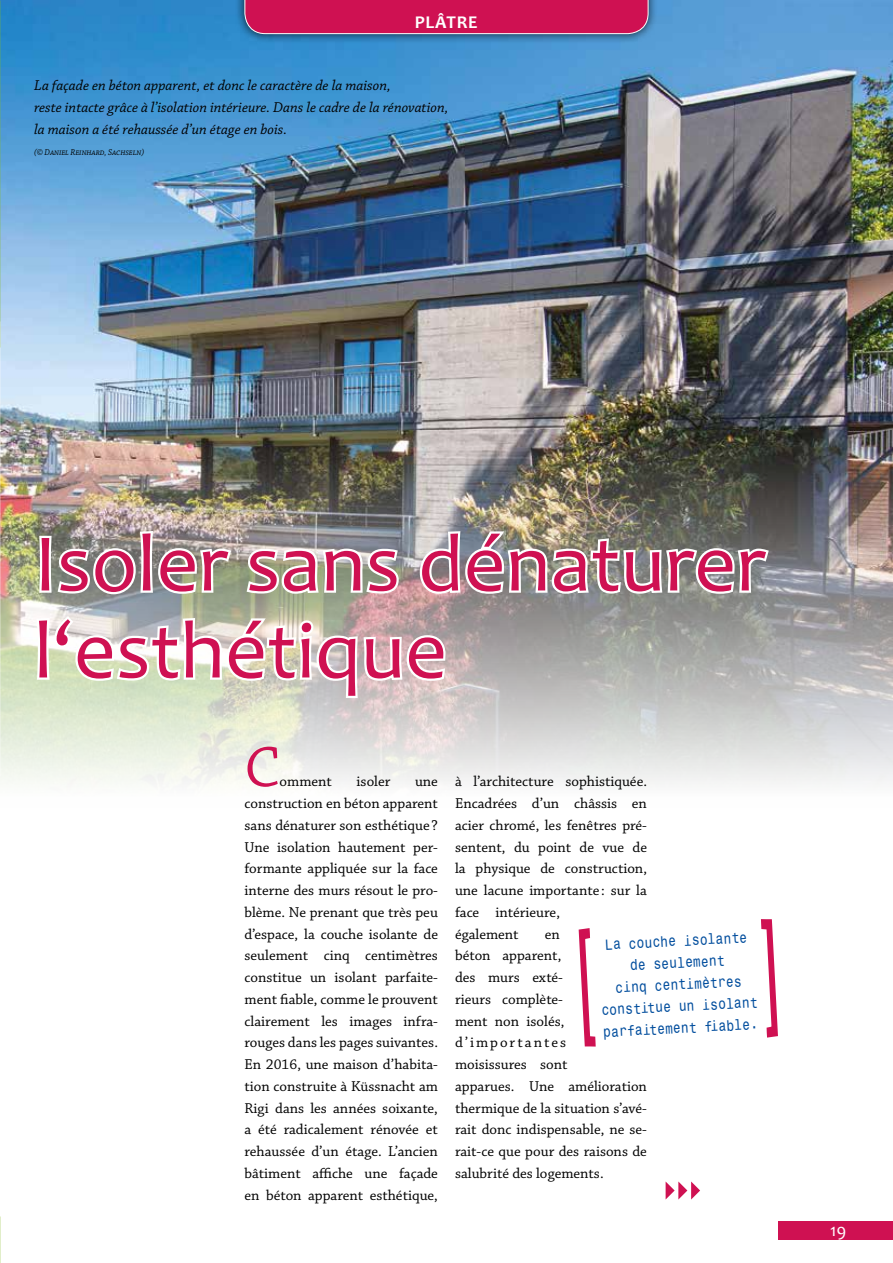
<style>
.page{position:relative;width:893px;height:1263px;background:#fff}
.page>*{position:absolute;margin:0;border:0;box-sizing:border-box;transform-origin:0 0}
.t1{font:82.5px/87px "Candara";color:#cf1152}
.t2{font:60px "Chaparral Pro";color:#cf1152}
.t3{font:700 18px "Candara";letter-spacing:.04em;color:#fff}
.t4{font:18px "Candara";color:#fff}
.t5{font:15px/21.8px "Chaparral Pro";color:#000}
.t6{font:italic 15px/21.8px "Chaparral Pro";color:#000}
.t7{font:13.5px/21.8px "Monospace Typewriter";color:#004d9d;text-align:center}
.t8{font:italic 9px "Chaparral Pro";color:#000;scale:.92 1}
</style>
<div class="page">
<img style="left:0;top:0;width:893px;height:784px">
<div style="left:778px;top:1221px;width:115px;height:19px;background:#cf1152"></div>
<div style="left:235px;top:0;width:423px;height:44px;background:#000;opacity:.75"></div>
<div style="left:244px;top:0;width:405px;height:34px;background:#cf1152"></div>
<svg style="left:37px;top:529px;width:197px;height:68px"></svg>
<svg style="left:244px;top:545px;width:157px;height:52px"></svg>
<svg style="left:417px;top:529px;width:354px;height:68px"></svg>
<svg style="left:34px;top:613px;width:414px;height:87px"></svg>
<svg style="left:666px;top:1181px;width:34px;height:18px"></svg>
<svg style="left:579px;top:928px;width:17px;height:118px"></svg>
<svg style="left:761px;top:919px;width:17px;height:118px"></svg>
<img style="left:0;top:321px;width:1px;height:455px">
<p class="t3" style="left:415px;top:11px;width:64px">PLÂTRE</p>
<p class="t6" style="left:34px;top:75px;width:416px">La façade en béton apparent, et donc le caractère de la maison,<br>reste intacte grâce à l’isolation intérieure. Dans le cadre de la rénovation, la maison a été rehaussée d’un étage en bois.</p>
<p class="t8" style="left:34px;top:148px;width:121px">(© Daniel Reinhard, Sachseln)</p>
<h1 class="t1" style="left:34px;top:519px;width:733px">Isoler sans dénaturer l‘esthétique</h1>
<h2 class="t2" style="left:244px;top:734px;width:37px">C</h2>
<p class="t5" style="left:280px;top:771px;width:54px">omment</p>
<p class="t5" style="left:357px;top:771px;width:35px">isoler</p>
<p class="t5" style="left:244px;top:771px;width:195px;text-align:justify;text-indent:171px">une construction en béton apparent sans dénaturer son esthétique ?<br>Une isolation hautement per&shy;formante appliquée sur la face interne des murs résout le pro&shy;blème. Ne prenant que très peu d’espace, la couche isolante de seulement cinq centimètres constitue un isolant parfaite&shy;ment fiable, comme le prouvent clairement les images infra&shy;rouges dans les pages suivantes.<br>En 2016, une maison d’habita&shy;tion construite à Küssnacht am Rigi dans les années soixante, a été radicalement rénovée et rehaussée d’un étage. L’ancien bâtiment affiche une façade en béton apparent esthétique,</p>
<p class="t5" style="left:455px;top:771px;width:194px">à l’architecture sophistiquée.<br>Encadrées d’un châssis en acier chromé, les fenêtres pré&shy;sentent, du point de vue de la physique de construction, une lacune importante : sur la face intérieure,<br>également</p>
<p class="t5" style="left:455px;top:923px;width:194px;text-indent:90px">en<br>béton apparent,<br>des murs exté-<br>rieurs complète-<br>ment non isolés, d’importantes<br>moisissures sont<br>apparues. Une amélioration thermique de la situation s’avé&shy;rait donc indispensable, ne se&shy;rait-ce que pour des raisons de salubrité des logements.</p>
<p class="t7" style="left:597px;top:934px;width:158px;rotate:-3deg">La couche isolante de seulement<br>cinq centimètres constitue un isolant parfaitement fiable.</p>
<p class="t4" style="left:830px;top:1218px;width:18px">19</p>
</div>
